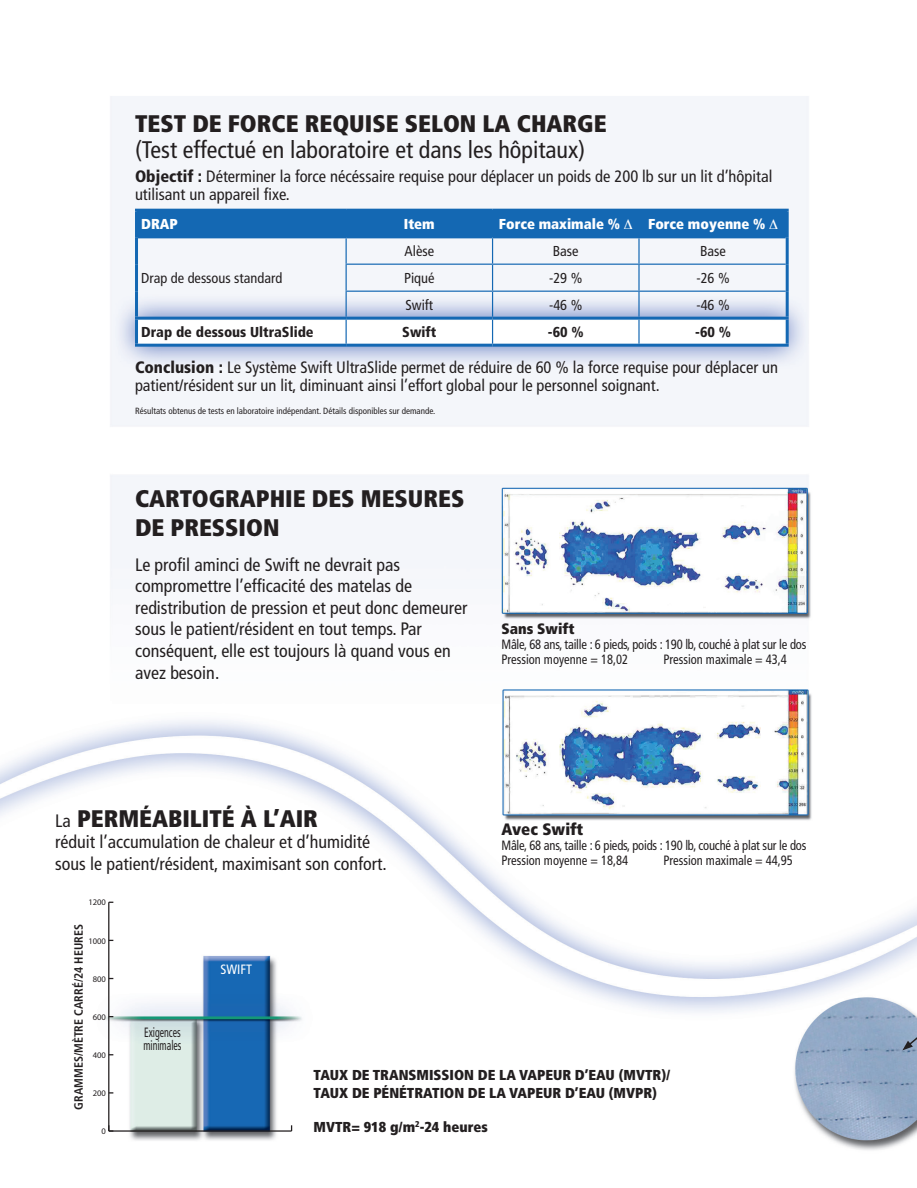
<style>
.page{position:relative;width:917px;height:1188px;background:#fff}
.page>*{position:absolute;margin:0;border:0;box-sizing:border-box;transform-origin:0 0}
.t1{font:condensed 24px/25.5px "Frutiger";color:#231f20}
.t2{font:900 condensed 24px/28.8px "Frutiger";color:#231f20}
.t3{font:condensed 18px/21.6px "Frutiger";color:#231f20}
.t4{font:condensed 16.5px/18px "Frutiger";color:#231f20}
.t5{font:900 condensed 16.5px "Frutiger";color:#231f20}
.t6{font:900 condensed 15px "Frutiger";color:#231f20}
.t7{font:900 condensed 14.4px "Frutiger";color:#231f20}
.t8{font:condensed 14.4px "Frutiger";color:#231f20}
.t9{font:900 condensed 14.4px "Frutiger";color:#fff}
.t10{font:900 condensed 14.4px "Frutiger";color:#231f20}
.t11{font:condensed 13.5px "Frutiger";color:#231f20;scale:.93 1}
.t12{font:condensed 13.5px/13.5px "Frutiger";color:#231f20;scale:.73 1}
.t13{font:condensed 13.5px "Frutiger";color:#fff}
.t14{font:700 condensed 12px "Frutiger";color:#231f20}
.t15{font:condensed 9px "Frutiger";color:#231f20}
.t16{font:8.55px "Myriad Pro";color:#231f20}
.s1{font-weight:900}
.s2{font-weight:400;font-size:18px}
</style>
<div class="page">
<img style="left:0;top:96px;width:917px;height:1054px">
<svg style="left:902px;top:1010px;width:15px;height:40px"></svg>
<hr style="left:109px;top:1130px;width:183px;height:2px;background:#231f20">
<hr style="left:108px;top:902px;width:1px;height:229px;background:#231f20">
<svg style="left:108px;top:1125px;width:5px;height:7px"></svg>
<svg style="left:138px;top:212px;width:648px;height:132px"></svg>
<hr style="left:638px;top:320px;width:2px;height:24px;background:#1468b3">
<hr style="left:138px;top:236px;width:208px;height:2px;background:#1468b3">
<hr style="left:346px;top:236px;width:146px;height:2px;background:#1468b3">
<hr style="left:492px;top:236px;width:147px;height:2px;background:#1468b3">
<hr style="left:639px;top:236px;width:147px;height:2px;background:#1468b3">
<hr style="left:135px;top:317px;width:211px;height:3px;background:#1468b3">
<hr style="left:346px;top:317px;width:146px;height:3px;background:#1468b3">
<hr style="left:492px;top:317px;width:147px;height:3px;background:#1468b3">
<hr style="left:639px;top:317px;width:150px;height:3px;background:#1468b3">
<hr style="left:135px;top:209px;width:211px;height:3px;background:#1468b3">
<hr style="left:135px;top:212px;width:3px;height:25px;background:#1468b3">
<hr style="left:346px;top:209px;width:146px;height:3px;background:#1468b3">
<hr style="left:492px;top:209px;width:147px;height:3px;background:#1468b3">
<hr style="left:639px;top:209px;width:150px;height:3px;background:#1468b3">
<hr style="left:786px;top:212px;width:3px;height:25px;background:#1468b3">
<hr style="left:135px;top:237px;width:3px;height:27px;background:#1468b3">
<hr style="left:786px;top:237px;width:3px;height:27px;background:#1468b3">
<hr style="left:135px;top:264px;width:3px;height:27px;background:#1468b3">
<hr style="left:786px;top:264px;width:3px;height:27px;background:#1468b3">
<hr style="left:135px;top:291px;width:3px;height:26px;background:#1468b3">
<hr style="left:786px;top:291px;width:3px;height:26px;background:#1468b3">
<hr style="left:135px;top:320px;width:3px;height:24px;background:#1468b3">
<hr style="left:786px;top:320px;width:3px;height:24px;background:#1468b3">
<hr style="left:135px;top:344px;width:211px;height:3px;background:#1468b3">
<hr style="left:346px;top:344px;width:146px;height:3px;background:#1468b3">
<hr style="left:492px;top:344px;width:147px;height:3px;background:#1468b3">
<hr style="left:639px;top:344px;width:150px;height:3px;background:#1468b3">
<p class="t1" style="left:135px;top:111px;width:473px"><span class="s1">TEST DE FORCE REQUISE SELON LA CHARGE </span>(Test effectué en laboratoire et dans les hôpitaux)</p>
<p class="t4" style="left:135px;top:168px;width:639px"><span class="s1">Objectif :</span> Déterminer la force nécéssaire requise pour déplacer un poids de 200 lb sur un lit d’hôpital utilisant un appareil fixe.</p>
<p class="t9" style="left:141px;top:216px;width:38px">DRAP</p>
<p class="t9" style="left:404px;top:216px;width:32px">Item</p>
<p class="t9" style="left:499px;top:216px;width:135px">Force maximale % ∆</p>
<p class="t9" style="left:648px;top:216px;width:131px">Force moyenne % ∆</p>
<p class="t8" style="left:141px;top:270px;width:142px">Drap de dessous standard</p>
<p class="t8" style="left:405px;top:243px;width:31px">Alèse</p>
<p class="t8" style="left:553px;top:243px;width:27px">Base</p>
<p class="t8" style="left:700px;top:243px;width:27px">Base</p>
<p class="t8" style="left:404px;top:270px;width:32px">Piqué</p>
<p class="t8" style="left:549px;top:270px;width:35px">-29 %</p>
<p class="t8" style="left:696px;top:270px;width:35px">-26 %</p>
<p class="t8" style="left:405px;top:297px;width:29px">Swift</p>
<p class="t8" style="left:549px;top:297px;width:35px">-46 %</p>
<p class="t8" style="left:696px;top:297px;width:35px">-46 %</p>
<p class="t10" style="left:141px;top:323px;width:174px">Drap de dessous UltraSlide</p>
<p class="t10" style="left:402px;top:323px;width:36px">Swift</p>
<p class="t10" style="left:548px;top:323px;width:37px">-60 %</p>
<p class="t10" style="left:695px;top:323px;width:37px">-60 %</p>
<p class="t4" style="left:135px;top:358px;width:645px"><span class="s1">Conclusion :</span> Le Système Swift UltraSlide permet de réduire de 60 % la force requise pour déplacer un patient/résident sur un lit, diminuant ainsi l’effort global pour le personnel soignant.</p>
<p class="t15" style="left:135px;top:406px;width:302px">Résultats obtenus de tests en laboratoire indépendant. Détails disponibles sur demande.</p>
<p class="t2" style="left:135px;top:484px;width:331px">CARTOGRAPHIE DES MESURES<br>DE PRESSION</p>
<p class="t3" style="left:135px;top:554px;width:334px">Le profil aminci de Swift ne devrait pas compromettre l’efficacité des matelas de redistribution de pression et peut donc demeurer sous le patient/résident en tout temps. Par conséquent, elle est toujours là quand vous en avez besoin.</p>
<p class="t6" style="left:501px;top:619px;width:75px">Sans Swift</p>
<p class="t11" style="left:501px;top:636px;width:329px">Mâle, 68 ans, taille : 6 pieds, poids : 190 lb, couché à plat sur le dos</p>
<p class="t11" style="left:501px;top:651px;width:138px">Pression moyenne = 18,02</p>
<p class="t11" style="left:663px;top:651px;width:134px">Pression maximale = 43,4</p>
<p class="t2" style="left:55px;top:804px;width:264px"><span class="s2">La</span> PERMÉABILITÉ À L’AIR</p>
<p class="t3" style="left:55px;top:832px;width:333px">réduit l’accumulation de chaleur et d’humidité sous le patient/résident, maximisant son confort.</p>
<p class="t16" style="left:88px;top:897px;width:19px">1200</p>
<p class="t5" style="left:501px;top:820px;width:83px">Avec Swift</p>
<p class="t11" style="left:501px;top:838px;width:329px">Mâle, 68 ans, taille : 6 pieds, poids : 190 lb, couché à plat sur le dos</p>
<p class="t11" style="left:501px;top:853px;width:138px">Pression moyenne = 18,84</p>
<p class="t11" style="left:663px;top:853px;width:141px">Pression maximale = 44,95</p>
<p class="t14" style="left:72px;top:1110px;width:187px;rotate:-90deg">GRAMMES/MÈTRE CARRÉ/24 HEURES</p>
<p class="t16" style="left:88px;top:935px;width:19px">1000</p>
<p class="t16" style="left:93px;top:974px;width:15px">800</p>
<p class="t16" style="left:93px;top:1012px;width:15px">600</p>
<p class="t16" style="left:93px;top:1050px;width:15px">400</p>
<p class="t16" style="left:93px;top:1088px;width:15px">200</p>
<p class="t16" style="left:102px;top:1126px;width:6px">0</p>
<p class="t12" style="left:143px;top:1025px;width:54px">Exigences minimales</p>
<p class="t13" style="left:220px;top:962px;width:33px">SWIFT</p>
<p class="t7" style="left:314px;top:1066px;width:358px">TAUX DE TRANSMISSION DE LA VAPEUR D’EAU (MVTR)/</p>
<p class="t7" style="left:314px;top:1084px;width:345px">TAUX DE PÉNÉTRATION DE LA VAPEUR D’EAU (MVPR)</p>
<p class="t7" style="left:314px;top:1118px;width:176px">MVTR= 918 g/m<sup>2</sup>-24 heures</p>
</div>
